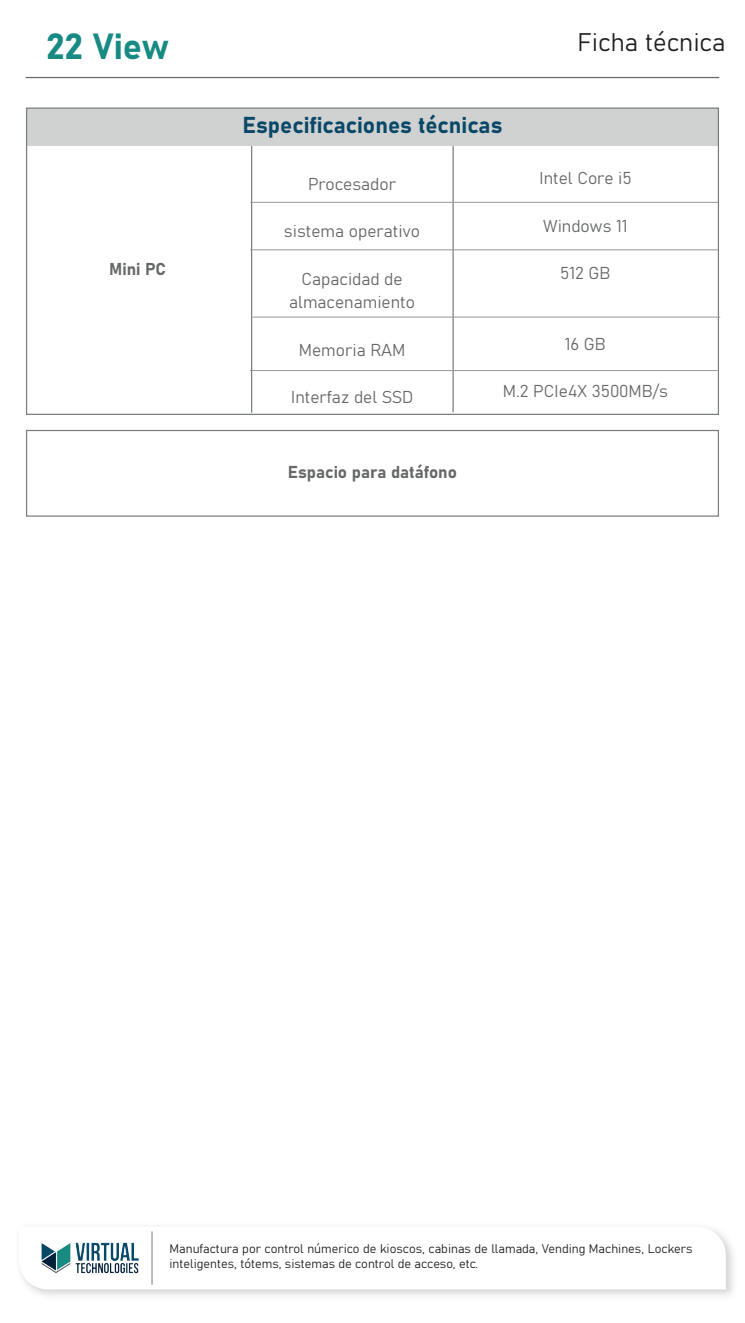
<style>
.page{position:relative;width:745px;height:1323px;background:#fff}
.page>*{position:absolute;margin:0;border:0;box-sizing:border-box;transform-origin:0 0}
.t1{font:35.88px "Bahnschrift";color:#168a83}
.t2{font:25.12px "Bahnschrift";color:#231f20}
.t3{font:22.62px "Bahnschrift";color:#094868}
.t4{font:17px/23.6px "Bahnschrift";color:#666968;text-align:center}
.t5{font:12.38px/14.9px "Bahnschrift";color:#231f20}
</style>
<div class="page">
<hr style="left:452px;top:144px;width:1px;height:268px;background:#7b7e7f">
<hr style="left:251px;top:144px;width:1px;height:269px;background:#7b7e7f">
<div style="left:26px;top:109px;width:692px;height:37px;background:#d0d1d1"></div>
<hr style="left:26px;top:77px;width:692px;height:1px;background:#666968">
<img style="left:27px;top:1224px;width:125px;height:75px">
<hr style="left:151px;top:1231px;width:1px;height:53px;background:#939598">
<hr style="left:250px;top:202px;width:467px;height:1px;background:#939598">
<hr style="left:250px;top:250px;width:467px;height:1px;background:#939598">
<hr style="left:253px;top:317px;width:466px;height:1px;background:#939598">
<hr style="left:250px;top:370px;width:466px;height:1px;background:#939598">
<div style="left:26px;top:430px;width:692px;height:86px;border:1px solid #7b7e7f"></div>
<h1 class="t1" style="left:46px;top:19px;width:125px">22 View</h1>
<h2 class="t2" style="left:577px;top:24px;width:149px">Ficha técnica</h2>
<p class="t4" style="left:109px;top:256px;width:58px">Mini PC</p>
<h3 class="t3" style="left:242px;top:108px;width:261px">Especificaciones técnicas</h3>
<p class="t4" style="left:308px;top:171px;width:89px">Procesador</p>
<p class="t4" style="left:284px;top:218px;width:138px">sistema operativo</p>
<p class="t4" style="left:289px;top:265px;width:127px">Capacidad de almacenamiento</p>
<p class="t4" style="left:299px;top:337px;width:108px">Memoria RAM</p>
<p class="t4" style="left:290px;top:384px;width:124px">Interfaz del SSD</p>
<p class="t4" style="left:538px;top:165px;width:94px">Intel Core i5</p>
<p class="t4" style="left:543px;top:213px;width:86px">Windows 11</p>
<p class="t4" style="left:560px;top:260px;width:52px">512 GB</p>
<p class="t4" style="left:564px;top:331px;width:42px">16 GB</p>
<p class="t4" style="left:502px;top:378px;width:166px">M.2 PCIe4X 3500MB/s</p>
<p class="t4" style="left:288px;top:458px;width:171px">Espacio para datáfono</p>
<p class="t5" style="left:169px;top:1240px;width:524px">Manufactura por control númerico de kioscos, cabinas de llamada, Vending Machines, Lockers inteligentes, tótems, sistemas de control de acceso, etc.</p>
</div>
